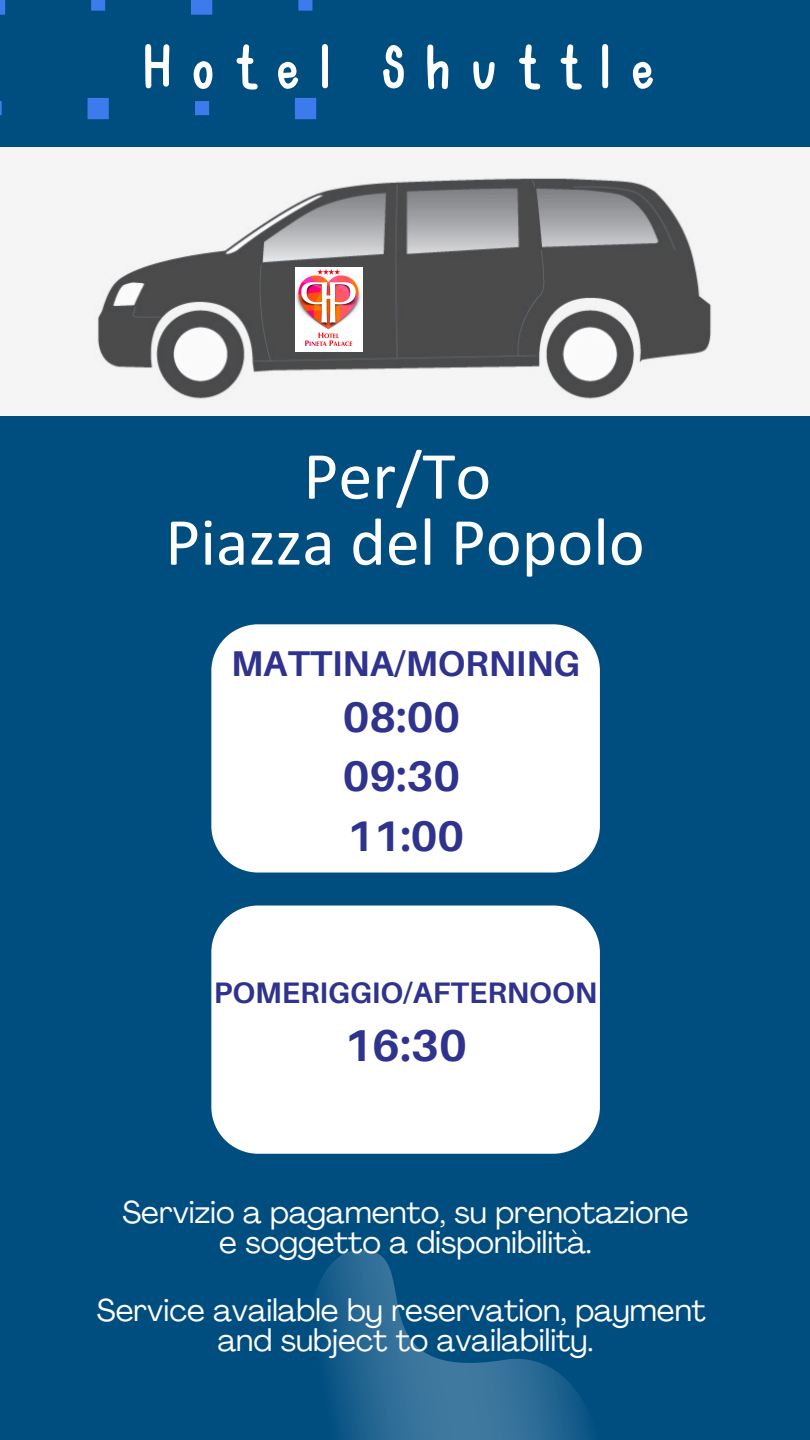
<style>
.page{position:relative;width:810px;height:1440px;background:#004d80}
.page>*{position:absolute;margin:0;border:0;box-sizing:border-box;transform-origin:0 0}
.t1{font:127px "Better Together Spaced";color:#fff}
.t2{font:68px/66px "Calibri";color:#fff;text-align:center}
.t3{font:700 44.7px "Aileron";color:#2f338d}
.t4{font:700 42.8px/59.2px "Aileron";color:#2f338d;text-align:justify}
.t5{font:700 35.8px "Aileron";color:#2f338d}
.t6{font:31px "Agrandir";color:#fff}
.t7{font:700 29.7px "Aileron";color:#2f338d}
</style>
<div class="page">
<svg style="left:317px;top:1249px;width:272px;height:191px"></svg>
<div style="left:211px;top:624px;width:389px;height:249px;background:#fff;border-radius:47px"></div>
<svg style="left:0;top:0;width:316px;height:119px"></svg>
<img style="left:0;top:147px;width:810px;height:268px">
<div style="left:211px;top:906px;width:389px;height:248px;background:#fff;border-radius:47px"></div>
<img style="left:296px;top:268px;width:66px;height:84px">
<p class="t1" style="left:145px;top:-7px;width:533px">Hotel Shuttle</p>
<p class="t2" style="left:165px;top:449px;width:481px">Per/To<br>Piazza del Popolo</p>
<p class="t5" style="left:231px;top:641px;width:350px">MATTINA/MORNING</p>
<p class="t4" style="left:343px;top:687px;width:123px">08:00<br>09:30<br>11:00</p>
<h2 class="t7" style="left:214px;top:974px;width:385px">POMERIGGIO/AFTERNOON</h2>
<h2 class="t3" style="left:344px;top:1017px;width:124px">16:30</h2>
<h3 class="t6" style="left:122px;top:1200px;width:568px">Servizio a pagamento, su prenotazione</h3>
<h4 class="t6" style="left:219px;top:1230px;width:374px">e soggetto a disponibilità.</h4>
<p class="t6" style="left:97px;top:1298px;width:610px">Service available by reservation, payment</p>
<p class="t6" style="left:218px;top:1328px;width:377px">and subject to availability.</p>
</div>
